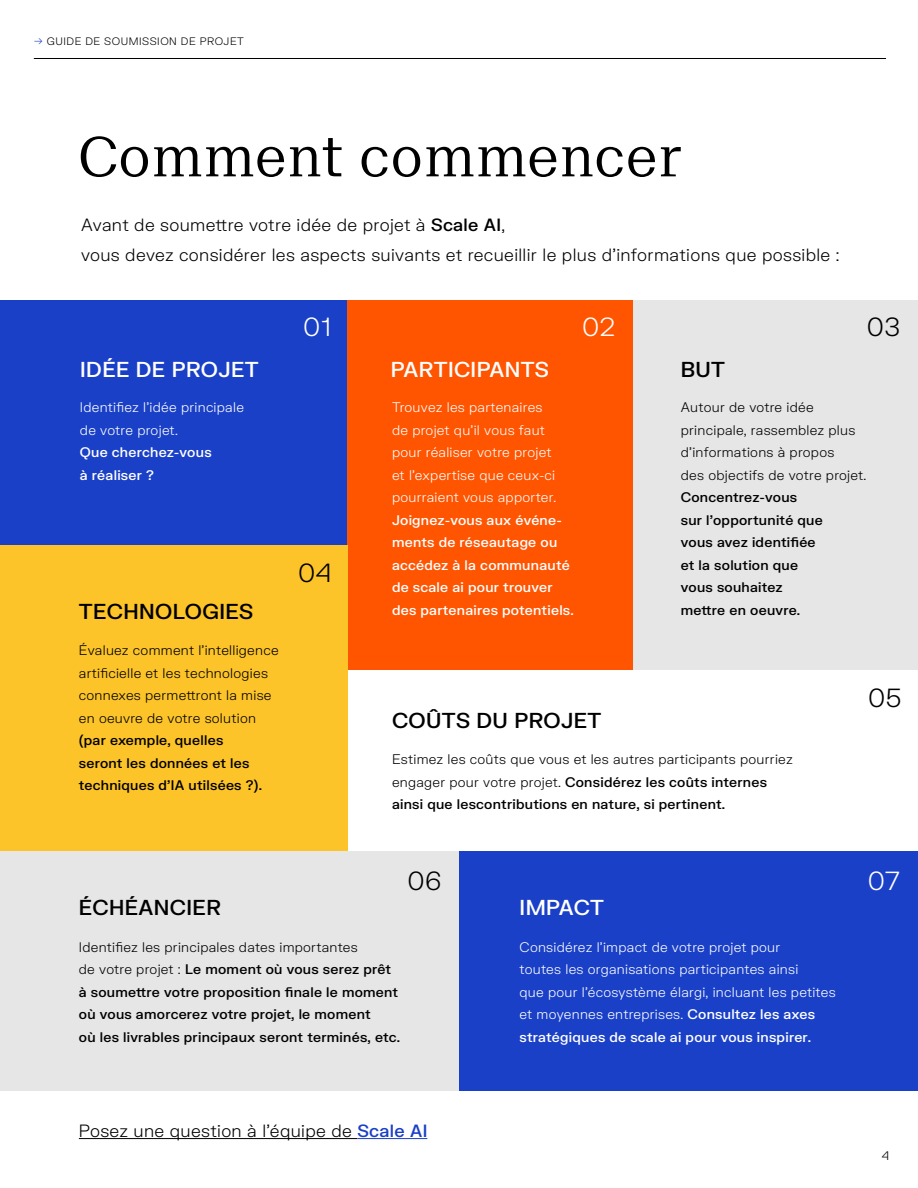
<style>
.page{position:relative;width:918px;height:1188px;background:#fff}
.page>*{position:absolute;margin:0;border:0;box-sizing:border-box;transform-origin:0 0}
.t1{font:300 54px "Suisse Neue";color:#000}
.t2{font:300 25.5px "FK Grotesk";letter-spacing:.02em;color:#000}
.t3{font:300 25.5px "FK Grotesk";color:#fff}
.t4{font:500 21px "FK Grotesk";letter-spacing:.02em;color:#000}
.t5{font:500 21px "FK Grotesk";letter-spacing:.02em;color:#fff}
.t6{font:300 17.25px/30px "FK Grotesk";letter-spacing:.02em;color:#000}
.t7{font:500 13.5px/22.5px "FK Grotesk";letter-spacing:.02em;color:#000}
.t8{font:300 13.5px/22.5px "FK Grotesk";letter-spacing:.02em;color:#fff}
.t9{font:300 13.5px/22.5px "FK Grotesk";letter-spacing:.02em;color:#000}
.t10{font:500 13.5px/22.5px "FK Grotesk";letter-spacing:.02em;color:#fff}
.t11{font:300 12px "FK Grotesk";color:#000}
.t12{font:300 10.5px "FK Grotesk";letter-spacing:.05em;color:#000}
.s1{color:#1a40c7}
.s2{font-weight:500}
.s3{font-weight:300}
.s4{font-weight:500;color:#1a40c7}
</style>
<div class="page">
<hr style="left:34px;top:58px;width:852px;height:1px;background:#000">
<div style="left:0;top:851px;width:459px;height:240px;background:#e6e6e6"></div>
<div style="left:459px;top:851px;width:459px;height:240px;background:#1a40c7"></div>
<div style="left:0;top:301px;width:348px;height:244px;background:#1a40c7"></div>
<div style="left:633px;top:301px;width:285px;height:369px;background:#e6e6e6"></div>
<div style="left:348px;top:301px;width:285px;height:369px;background:#ff5400"></div>
<div style="left:0;top:545px;width:348px;height:306px;background:#fcc429"></div>
<hr style="left:79px;top:1138px;width:278px;height:1px;background:#000">
<hr style="left:357px;top:1138px;width:70px;height:1px;background:#1a40c7">
<p class="t12" style="left:34px;top:34px;width:212px"><span class="s1">→</span> GUIDE DE SOUMISSION DE PROJET</p>
<h1 class="t1" style="left:78px;top:125px;width:604px">Comment commencer</h1>
<p class="t6" style="left:81px;top:208px;width:760px">Avant de soumettre votre idée de projet à <span class="s2">Scale AI</span>,<br>vous devez considérer les aspects suivants et recueillir le plus d’informations que possible :</p>
<h3 class="t5" style="left:80px;top:353px;width:180px">IDÉE DE PROJET</h3>
<p class="t8" style="left:80px;top:395px;width:166px">Identifiez l’idée principale de votre projet.</p>
<p class="t10" style="left:80px;top:440px;width:133px">Que cherchez-vous à réaliser ?</p>
<h3 class="t4" style="left:79px;top:595px;width:176px">TECHNOLOGIES</h3>
<p class="t9" style="left:79px;top:638px;width:201px">Évaluez comment l’intelligence artificielle et les technologies connexes permettront la mise en oeuvre de votre solution</p>
<p class="t7" style="left:79px;top:728px;width:185px">(par exemple, quelles seront les données et les techniques d’IA utilsées ?).</p>
<h2 class="t3" style="left:303px;top:308px;width:30px">01</h2>
<h2 class="t3" style="left:582px;top:308px;width:35px">02</h2>
<h2 class="t2" style="left:867px;top:308px;width:35px">03</h2>
<h2 class="t2" style="left:298px;top:553px;width:35px">04</h2>
<h3 class="t5" style="left:391px;top:353px;width:159px">PARTICIPANTS</h3>
<h3 class="t4" style="left:681px;top:353px;width:46px">BUT</h3>
<p class="t8" style="left:392px;top:395px;width:166px">Trouvez les partenaires de projet qu’il vous faut pour réaliser votre projet et l’expertise que ceux-ci pourraient vous apporter.</p>
<p class="t10" style="left:392px;top:508px;width:183px">Joignez-vous aux événe&shy;ments de réseautage ou accédez à la communauté de scale ai pour trouver des partenaires potentiels.</p>
<h3 class="t4" style="left:392px;top:705px;width:211px">COÛTS DU PROJET</h3>
<p class="t9" style="left:681px;top:395px;width:187px">Autour de votre idée principale, rassemblez plus d’informations à propos<br>des objectifs de votre projet.</p>
<p class="t7" style="left:681px;top:485px;width:143px">Concentrez-vous<br>sur l’opportunité que vous avez identifiée et la solution que vous souhaitez mettre en oeuvre.</p>
<h2 class="t2" style="left:868px;top:679px;width:35px">05</h2>
<p class="t9" style="left:392px;top:747px;width:402px">Estimez les coûts que vous et les autres participants pourriez engager pour votre projet. <span class="s2">Considérez les coûts internes ainsi que lescontributions en nature, si pertinent.</span></p>
<h3 class="t4" style="left:79px;top:892px;width:143px">ÉCHÉANCIER</h3>
<h2 class="t2" style="left:407px;top:861px;width:36px">06</h2>
<h2 class="t3" style="left:868px;top:861px;width:33px">07</h2>
<h3 class="t5" style="left:520px;top:892px;width:86px">IMPACT</h3>
<p class="t7" style="left:79px;top:935px;width:323px"><span class="s3">Identifiez les principales dates importantes<br>de votre projet :</span> Le moment où vous serez prêt à soumettre votre proposition finale le moment où vous amorcerez votre projet, le moment<br>où les livrables principaux seront terminés, etc.</p>
<p class="t6" style="left:79px;top:1114px;width:350px">Posez une question à l’équipe de <span class="s4">Scale AI</span></p>
<p class="t8" style="left:520px;top:934px;width:318px">Considérez l’impact de votre projet pour<br>toutes les organisations participantes ainsi<br>que pour l’écosystème élargi, incluant les petites et moyennes entreprises. <span class="s2">Consultez les axes stratégiques de scale ai pour vous inspirer.</span></p>
<p class="t11" style="left:882px;top:1147px;width:9px">4</p>
</div>
